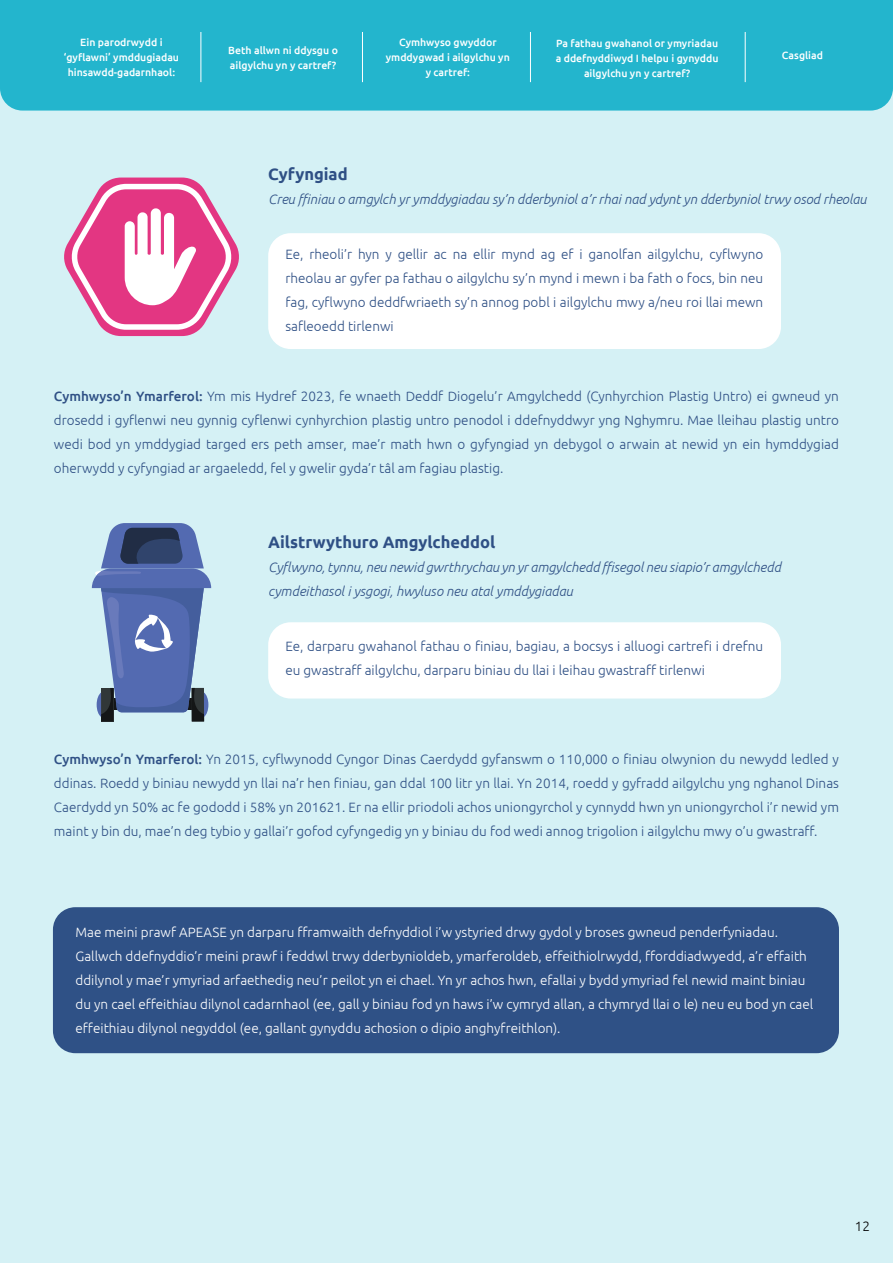
<style>
.page{position:relative;width:893px;height:1263px;background:#d5f1f5}
.page>*{position:absolute;margin:0;border:0;box-sizing:border-box;transform-origin:0 0}
.t1{font:700 16.5px "Ubuntu";color:#2f5085}
.t2{font:300 13.5px/24px "Ubuntu";color:#2f5085;text-align:justify}
.t3{font:300 13.5px/24px "Ubuntu";color:#fff}
.t4{font:italic 300 13.5px/24px "Ubuntu";color:#2f5085}
.t5{font:300 13.5px "Ubuntu";color:#000}
.t6{font:500 10.5px/15px "Ubuntu";color:#fff;text-align:center}
.s1{font-weight:500}
</style>
<div class="page">
<div style="left:268px;top:233px;width:513px;height:116px;background:#fff;border-radius:22px"></div>
<div style="left:268px;top:622px;width:513px;height:76px;background:#fff;border-radius:22px"></div>
<div style="left:53px;top:907px;width:786px;height:146px;background:#2f5186;border-radius:22px"></div>
<svg style="left:92px;top:523px;width:119px;height:198px"></svg>
<svg style="left:64px;top:178px;width:175px;height:158px"></svg>
<div style="left:0;top:0;width:893px;height:111px;background:#23b5cd"></div>
<hr style="left:201px;top:32px;width:1px;height:50px;background:#fff">
<hr style="left:362px;top:32px;width:1px;height:50px;background:#fff">
<hr style="left:530px;top:32px;width:1px;height:50px;background:#fff">
<hr style="left:745px;top:32px;width:1px;height:50px;background:#fff">
<p class="t6" style="left:64px;top:35px;width:117px">Ein parodrwydd i ‘gyflawni’ ymddugiadau hinsawdd-gadarnhaol:</p>
<p class="t6" style="left:228px;top:42px;width:111px;text-align:left">Beth allwn ni ddysgu o ailgylchu yn y cartref?</p>
<p class="t6" style="left:386px;top:35px;width:126px">Cymhwyso gwyddor ymddygwad i ailgylchu yn y cartref:</p>
<p class="t6" style="left:556px;top:35px;width:164px">Pa fathau gwahanol or ymyriadau a ddefnyddiwyd I helpu i gynyddu ailgylchu yn y cartref?</p>
<p class="t6" style="left:782px;top:47px;width:43px">Casgliad</p>
<p class="t1" style="left:268px;top:164px;width:81px">Cyfyngiad</p>
<p class="t4" style="left:268px;top:187px;width:600px">Creu ffiniau o amgylch yr ymddygiadau sy’n dderbyniol a’r rhai nad ydynt yn dderbyniol trwy osod rheolau</p>
<p class="t2" style="left:285px;top:242px;width:479px">Ee, rheoli’r hyn y gellir ac na ellir mynd ag ef i ganolfan ailgylchu, cyflwyno rheolau ar gyfer pa fathau o ailgylchu sy’n mynd i mewn i ba fath o focs, bin neu fag, cyflwyno deddfwriaeth sy’n annog pobl i ailgylchu mwy a/neu roi llai mewn safleoedd tirlenwi</p>
<p class="t2" style="left:54px;top:384px;width:786px"><span class="s1">Cymhwyso’n Ymarferol:</span> Ym mis Hydref 2023, fe wnaeth Deddf Diogelu’r Amgylchedd (Cynhyrchion Plastig Untro) ei gwneud yn drosedd i gyflenwi neu gynnig cyflenwi cynhyrchion plastig untro penodol i ddefnyddwyr yng Nghymru. Mae lleihau plastig untro wedi bod yn ymddygiad targed ers peth amser, mae’r math hwn o gyfyngiad yn debygol o arwain at newid yn ein hymddygiad oherwydd y cyfyngiad ar argaeledd, fel y gwelir gyda’r tâl am fagiau plastig.</p>
<p class="t1" style="left:268px;top:532px;width:229px">Ailstrwythuro Amgylcheddol</p>
<p class="t4" style="left:268px;top:555px;width:514px">Cyflwyno, tynnu, neu newid gwrthrychau yn yr amgylchedd ffisegol neu siapio’r amgylchedd cymdeithasol i ysgogi, hwyluso neu atal ymddygiadau</p>
<p class="t2" style="left:285px;top:633px;width:479px">Ee, darparu gwahanol fathau o finiau, bagiau, a bocsys i alluogi cartrefi i drefnu eu gwastraff ailgylchu, darparu biniau du llai i leihau gwastraff tirlenwi</p>
<p class="t2" style="left:54px;top:747px;width:786px"><span class="s1">Cymhwyso’n Ymarferol:</span> Yn 2015, cyflwynodd Cyngor Dinas Caerdydd gyfanswm o 110,000 o finiau olwynion du newydd ledled y ddinas. Roedd y biniau newydd yn llai na’r hen finiau, gan ddal 100 litr yn llai. Yn 2014, roedd y gyfradd ailgylchu yng nghanol Dinas Caerdydd yn 50% ac fe gododd i 58% yn 201621. Er na ellir priodoli achos uniongyrchol y cynnydd hwn yn uniongyrchol i’r newid ym maint y bin du, mae’n deg tybio y gallai’r gofod cyfyngedig yn y biniau du fod wedi annog trigolion i ailgylchu mwy o’u gwastraff.</p>
<p class="t3" style="left:76px;top:919px;width:739px">Mae meini prawf APEASE yn darparu fframwaith defnyddiol i’w ystyried drwy gydol y broses gwneud penderfyniadau.<br>Gallwch ddefnyddio’r meini prawf i feddwl trwy dderbynioldeb, ymarferoldeb, effeithiolrwydd, fforddiadwyedd, a’r effaith ddilynol y mae’r ymyriad arfaethedig neu’r peilot yn ei chael. Yn yr achos hwn, efallai y bydd ymyriad fel newid maint biniau du yn cael effeithiau dilynol cadarnhaol (ee, gall y biniau fod yn haws i’w cymryd allan, a chymryd llai o le) neu eu bod yn cael effeithiau dilynol negyddol (ee, gallant gynyddu achosion o dipio anghyfreithlon).</p>
<p class="t5" style="left:855px;top:1218px;width:17px">12</p>
</div>
